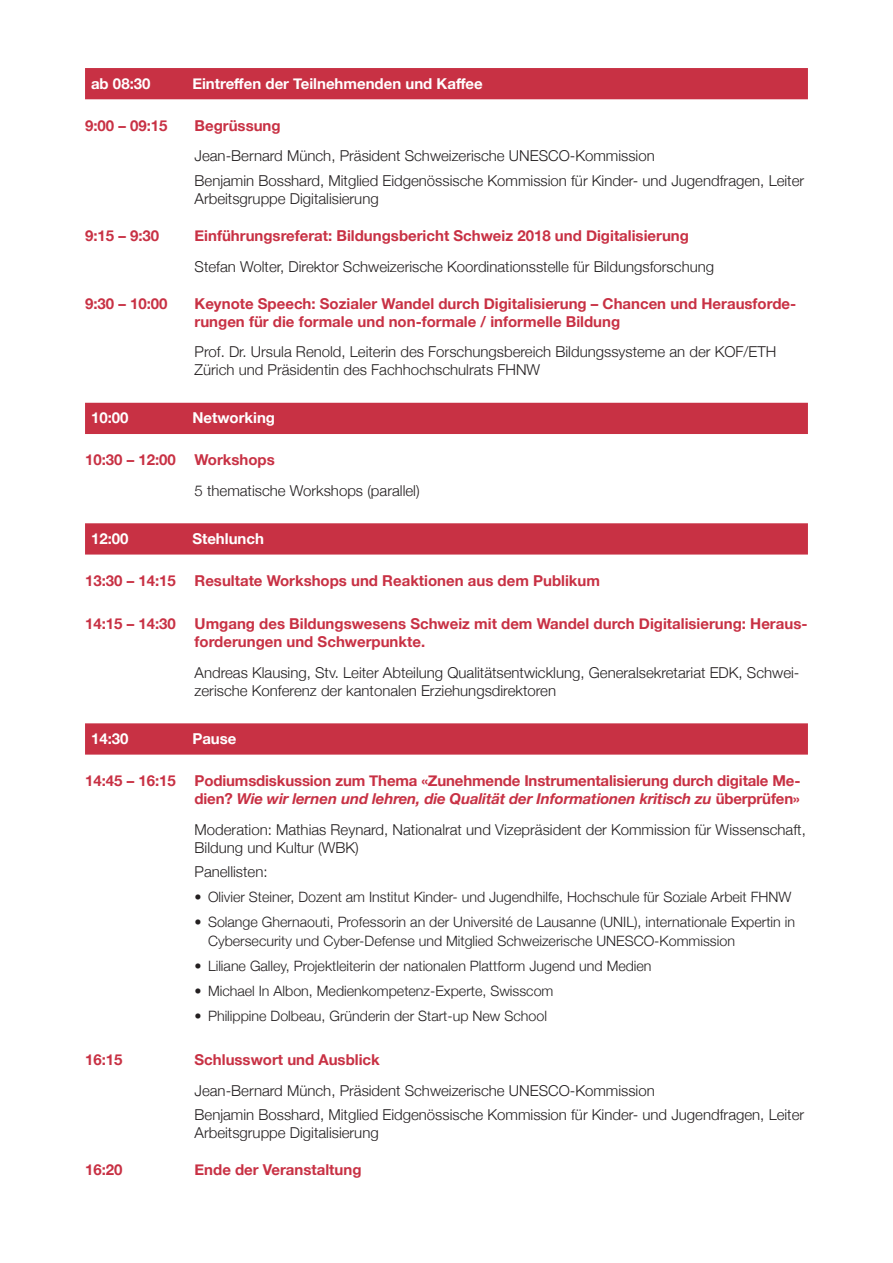
<style>
.page{position:relative;width:893px;height:1263px;background:#fff}
.page>*{position:absolute;margin:0;border:0;box-sizing:border-box;transform-origin:0 0}
.t1{font:300 15px/18px "Helvetica Neue";color:#231f20}
.t2{font:700 15px/18px "Helvetica Neue";color:#c83144}
.t3{font:700 15px "Helvetica Neue";color:#fff}
.t4{font:300 14.25px/18.8px "Helvetica Neue";color:#231f20}
.s1{font-style:italic}
</style>
<div class="page">
<div style="left:85px;top:68px;width:723px;height:31px;background:#c83144"></div>
<div style="left:85px;top:403px;width:723px;height:31px;background:#c83144"></div>
<div style="left:85px;top:523px;width:723px;height:31px;background:#c83144"></div>
<div style="left:85px;top:723px;width:723px;height:32px;background:#c83144"></div>
<p class="t3" style="left:91px;top:72px;width:61px">ab 08:30</p>
<p class="t3" style="left:192px;top:72px;width:292px">Eintreffen der Teilnehmenden und Kaffee</p>
<p class="t2" style="left:85px;top:117px;width:84px">9:00 – 09:15</p>
<p class="t2" style="left:195px;top:117px;width:88px">Begrüssung</p>
<p class="t1" style="left:195px;top:143px;width:611px;line-height:24.3px">Jean-Bernard Münch, Präsident Schweizerische UNESCO-Kommission<br>Benjamin Bosshard, Mitglied Eidgenössische Kommission für Kinder- und Jugendfragen, Leiter</p>
<p class="t1" style="left:195px;top:188px;width:186px">Arbeitsgruppe Digitalisierung</p>
<p class="t2" style="left:85px;top:227px;width:76px">9:15 – 9:30</p>
<p class="t2" style="left:195px;top:227px;width:496px">Einführungsreferat: Bildungsbericht Schweiz 2018 und Digitalisierung</p>
<p class="t1" style="left:195px;top:256px;width:521px">Stefan Wolter, Direktor Schweizerische Koordinationsstelle für Bildungsforschung</p>
<p class="t2" style="left:85px;top:295px;width:84px">9:30 – 10:00</p>
<p class="t2" style="left:195px;top:295px;width:603px">Keynote Speech: Sozialer Wandel durch Digitalisierung – Chancen und Herausforde&shy;rungen für die formale und non-formale / informelle Bildung</p>
<p class="t1" style="left:195px;top:342px;width:583px">Prof. Dr. Ursula Renold, Leiterin des Forschungsbereich Bildungssysteme an der KOF/ETH<br>Zürich und Präsidentin des Fachhochschulrats FHNW</p>
<p class="t3" style="left:91px;top:406px;width:39px">10:00</p>
<p class="t3" style="left:192px;top:406px;width:84px">Networking</p>
<p class="t2" style="left:85px;top:451px;width:191px">10:30 – 12:00 Workshops</p>
<p class="t1" style="left:195px;top:481px;width:227px">5 thematische Workshops (parallel)</p>
<p class="t3" style="left:91px;top:527px;width:39px">12:00</p>
<p class="t3" style="left:192px;top:527px;width:73px">Stehlunch</p>
<p class="t2" style="left:85px;top:572px;width:516px">13:30 – 14:15 Resultate Workshops und Reaktionen aus dem Publikum</p>
<p class="t2" style="left:195px;top:615px;width:614px;text-indent:-110px">14:15 – 14:30 Umgang des Bildungswesens Schweiz mit dem Wandel durch Digitalisierung: Heraus&shy;forderungen und Schwerpunkte.</p>
<p class="t1" style="left:195px;top:663px;width:606px">Andreas Klausing, Stv. Leiter Abteilung Qualitätsentwicklung, Generalsekretariat EDK, Schwei&shy;zerische Konferenz der kantonalen Erziehungsdirektoren</p>
<p class="t3" style="left:91px;top:727px;width:39px">14:30</p>
<p class="t3" style="left:192px;top:727px;width:46px">Pause</p>
<p class="t2" style="left:85px;top:772px;width:717px;text-align:right">14:45 – 16:15 Podiumsdiskussion zum Thema «Zunehmende Instrumentalisierung durch digitale Me&shy;dien? <span class="s1">Wie wir lernen und lehren, die Qualität der Informationen kritisch zu</span> überprüfen»</p>
<p class="t1" style="left:195px;top:819px;width:613px">Moderation: Mathias Reynard, Nationalrat und Vizepräsident der Kommission für Wissenschaft,<br>Bildung und Kultur (WBK)</p>
<p class="t1" style="left:195px;top:861px;width:75px">Panellisten:</p>
<p class="t4" style="left:195px;top:887px;width:598px">• Olivier Steiner, Dozent am Institut Kinder- und Jugendhilfe, Hochschule für Soziale Arbeit FHNW</p>
<p class="t4" style="left:208px;top:912px;width:589px;text-indent:-13px">• Solange Ghernaouti, Professorin an der Université de Lausanne (UNIL), internationale Expertin in<br>Cybersecurity und Cyber-Defense und Mitglied Schweizerische UNESCO-Kommission</p>
<p class="t4" style="left:195px;top:956px;width:459px">• Liliane Galley, Projektleiterin der nationalen Plattform Jugend und Medien</p>
<p class="t4" style="left:195px;top:981px;width:360px">• Michael In Albon, Medienkompetenz-Experte, Swisscom</p>
<p class="t4" style="left:195px;top:1006px;width:354px">• Philippine Dolbeau, Gründerin der Start-up New School</p>
<p class="t2" style="left:85px;top:1051px;width:39px">16:15</p>
<p class="t2" style="left:195px;top:1051px;width:187px">Schlusswort und Ausblick</p>
<p class="t1" style="left:195px;top:1077px;width:611px;line-height:24.3px">Jean-Bernard Münch, Präsident Schweizerische UNESCO-Kommission<br>Benjamin Bosshard, Mitglied Eidgenössische Kommission für Kinder- und Jugendfragen, Leiter</p>
<p class="t1" style="left:195px;top:1123px;width:186px">Arbeitsgruppe Digitalisierung</p>
<p class="t2" style="left:85px;top:1161px;width:39px">16:20</p>
<p class="t2" style="left:195px;top:1161px;width:168px">Ende der Veranstaltung</p>
</div>
